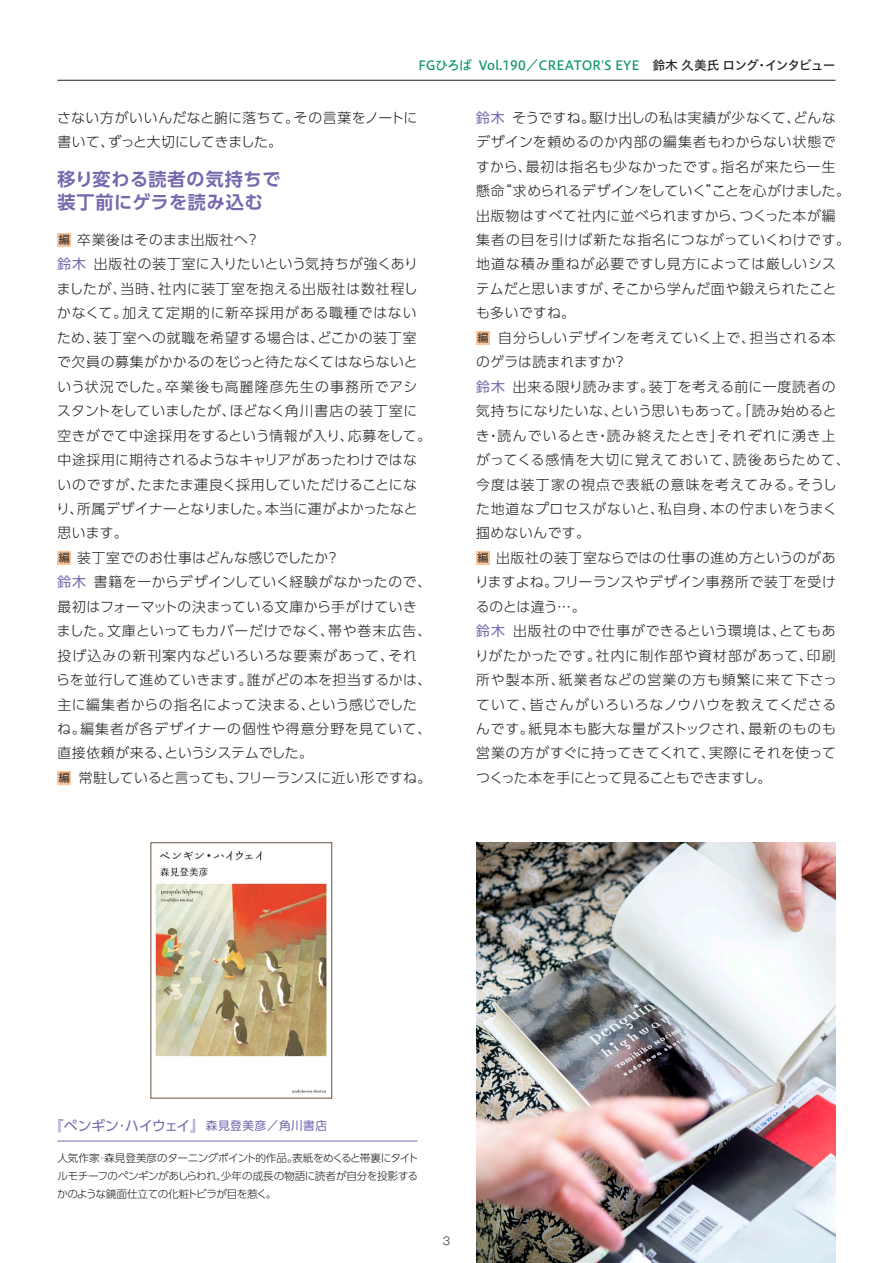
<style>
.page{position:relative;width:893px;height:1263px;background:#fff}
.page>*{position:absolute;margin:0;border:0;box-sizing:border-box;transform-origin:0 0}
.t1{font:700 18px/23.4px "UD Shin Go Pro De";letter-spacing:.04em;color:#7768ae}
.t2{font:300 13.8px/24.5px "UD Shin Go Pro";letter-spacing:.04em;color:#231f20}
.t3{font:300 13.8px/24.5px "UD Shin Go Pro";letter-spacing:.02em;color:#231f20}
.t4{font:13.8px "PUD Shin Go Pr 6 N";letter-spacing:-.01em;color:#7768ae}
.t5{font:12.75px "Hiragino UD Sans Std W5";letter-spacing:-.02em;color:#0f9667}
.t6{font:300 10.65px/18px "PUD Shin Go Pr 6 N";letter-spacing:-.03em;color:#231f20;text-align:justify}
.t7{font:300 10.65px "Gothic MB101 Pro";color:#231f20}
.s1{color:#231f20}
.s2{font-family:"Hiragino UD Sans Std W4";font-weight:400;font-size:11.7px}
.s3{font-weight:400;color:#7768ae}
.s4{font-size:11.7px}
</style>
<div class="page">
<hr style="left:57px;top:80px;width:779px;height:1px;background:#231f20">
<div style="left:57px;top:233px;width:14px;height:14px;background:#fcc69a"></div>
<div style="left:57px;top:551px;width:14px;height:13px;background:#fcc69a"></div>
<div style="left:57px;top:771px;width:14px;height:13px;background:#fcc69a"></div>
<div style="left:476px;top:331px;width:14px;height:13px;background:#fcc69a"></div>
<div style="left:476px;top:551px;width:14px;height:13px;background:#fcc69a"></div>
<img style="left:476px;top:842px;width:360px;height:421px">
<hr style="left:57px;top:1141px;width:360px;height:1px;background:#7768ae">
<img style="left:155px;top:851px;width:172px;height:242px">
<div style="left:151px;top:842px;width:181px;height:256px;border:1px solid #6b503e"></div>
<p class="t5" style="left:418px;top:55px;width:419px">FGひろば Vol.190／CREATOR'S EYE　<span class="s1">鈴木 久美氏 ロング・インタビュー</span></p>
<p class="t3" style="left:57px;top:105px;width:362px">さない方がいいんだなと腑に落ちて。その言葉をノートに書いて、ずっと大切にしてきました。</p>
<h1 class="t1" style="left:57px;top:167px;width:225px">移り変わる読者の気持ちで装丁前にゲラを読み込む</h1>
<p class="t2" style="left:56px;top:227px;width:377px"><span class="s2">編</span> 卒業後はそのまま出版社へ？<br><span class="s3">鈴木</span> 出版社の装丁室に入りたいという気持ちが強くありましたが、当時、社内に装丁室を抱える出版社は数社程しかなくて。加えて定期的に新卒採用がある職種ではないため、装丁室への就職を希望する場合は、どこかの装丁室で欠員の募集がかかるのをじっと待たなくてはならないという状況でした。卒業後も高麗隆彦先生の事務所でアシスタントをしていましたが、ほどなく角川書店の装丁室に空きがでて中途採用をするという情報が入り、応募をして。中途採用に期待されるようなキャリアがあったわけではないのですが、たまたま運良く採用していただけることになり、所属デザイナーとなりました。本当に運がよかったなと思います。<br><span class="s2">編</span> 装丁室でのお仕事はどんな感じでしたか？<br><span class="s3">鈴木</span> 書籍を一からデザインしていく経験がなかったので、最初はフォーマットの決まっている文庫から手がけていきました。文庫といってもカバーだけでなく、帯や巻末広告、投げ込みの新刊案内などいろいろな要素があって、それらを並行して進めていきます。誰がどの本を担当するかは、主に編集者からの指名によって決まる、という感じでしたね。編集者が各デザイナーの個性や得意分野を見ていて、直接依頼が来る、というシステムでした。<br><span class="s2">編</span> 常駐していると言っても、フリーランスに近い形ですね。</p>
<p class="t2" style="left:475px;top:105px;width:377px"><span class="s3">鈴木</span> そうですね。駆け出しの私は実績が少なくて、どんなデザインを頼めるのか内部の編集者もわからない状態ですから、最初は指名も少なかったです。指名が来たら一生懸命“求められるデザインをしていく”ことを心がけました。出版物はすべて社内に並べられますから、つくった本が編集者の目を引けば新たな指名につながっていくわけです。地道な積み重ねが必要ですし見方によっては厳しいシステムだと思いますが、そこから学んだ面や鍛えられたことも多いですね。<br><span class="s2">編</span> 自分らしいデザインを考えていく上で、担当される本のゲラは読まれますか？<br><span class="s3">鈴木</span> 出来る限り読みます。装丁を考える前に一度読者の気持ちになりたいな、という思いもあって。「読み始めるとき・読んでいるとき・読み終えたとき」それぞれに湧き上がってくる感情を大切に覚えておいて、読後あらためて、今度は装丁家の視点で表紙の意味を考えてみる。そうした地道なプロセスがないと、私自身、本の佇まいをうまく掴めないんです。<br><span class="s2">編</span> 出版社の装丁室ならではの仕事の進め方というのがありますよね。フリーランスやデザイン事務所で装丁を受けるのとは違う…。<br><span class="s3">鈴木</span> 出版社の中で仕事ができるという環境は、とてもありがたかったです。社内に制作部や資材部があって、印刷所や製本所、紙業者などの営業の方も頻繁に来て下さっていて、皆さんがいろいろなノウハウを教えてくださるんです。紙見本も膨大な量がストックされ、最新のものも営業の方がすぐに持ってきてくれて、実際にそれを使ってつくった本を手にとって見ることもできますし。</p>
<p class="t4" style="left:49px;top:1118px;width:279px">『ペンギン・ハイウェイ』 <span class="s4">森見登美彦／角川書店</span></p>
<p class="t6" style="left:57px;top:1149px;width:363px">人気作家・森見登美彦のターニングポイント的作品。表紙をめくると帯裏にタイトルモチーフのペンギンがあしらわれ、少年の成長の物語に読者が自分を投影するかのような鏡面仕立ての化粧トビラが目を惹く。</p>
<p class="t7" style="left:443px;top:1232px;width:9px">3</p>
</div>
